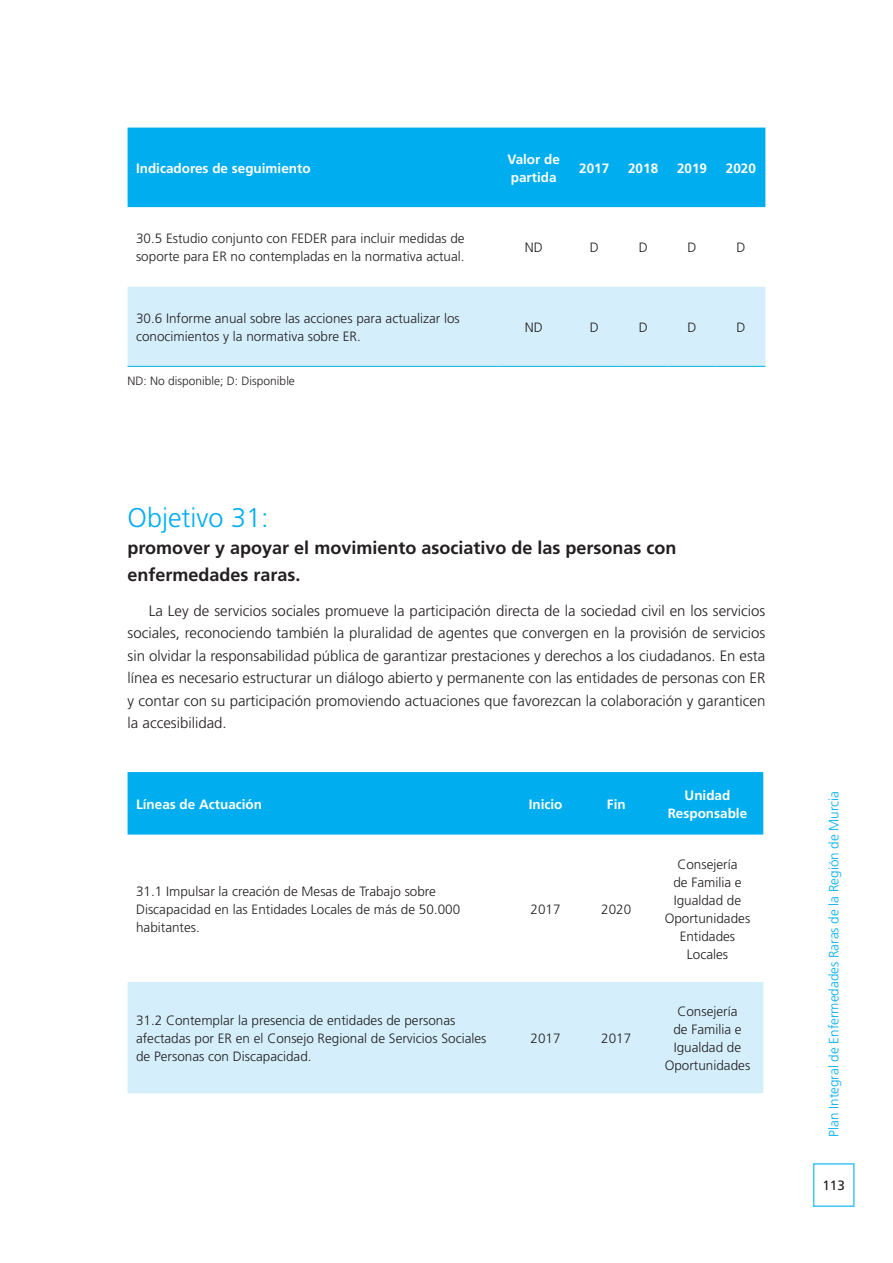
<style>
.page{position:relative;width:893px;height:1263px;background:#fff}
.page>*{position:absolute;margin:0;border:0;box-sizing:border-box;transform-origin:0 0}
.OBJETIVO{font:300 27px "Frutiger";color:#00aeef}
.OBJETIVO_TITULO{font:700 18px/27px "Frutiger";color:#231f20}
.CUERPO{font:300 15px/22.5px "Frutiger";color:#231f20;text-align:justify}
.TABLA{font:300 13.5px/18px "Frutiger";color:#231f20}
.TABLA-2{font:700 13.5px/18px "Frutiger";color:#fff}
.t1{font:300 13.5px "Frutiger";color:#00aeef}
.t2{font:13.5px "Frutiger";color:#231f20}
.PIE_DE_TABLA{font:300 12px "Frutiger";color:#231f20}
</style>
<div class="page">
<div style="left:813px;top:1163px;width:42px;height:44px;border:2px solid #40c7f4"></div>
<div style="left:128px;top:128px;width:637px;height:79px;background:#00aeef"></div>
<div style="left:128px;top:287px;width:637px;height:79px;background:#d4effb"></div>
<hr style="left:128px;top:366px;width:369px;height:1px;background:#00aeef">
<hr style="left:497px;top:366px;width:73px;height:1px;background:#00aeef">
<hr style="left:570px;top:366px;width:49px;height:1px;background:#00aeef">
<hr style="left:619px;top:366px;width:49px;height:1px;background:#00aeef">
<hr style="left:668px;top:366px;width:48px;height:1px;background:#00aeef">
<hr style="left:716px;top:366px;width:49px;height:1px;background:#00aeef">
<div style="left:128px;top:772px;width:635px;height:62px;background:#00aeef"></div>
<div style="left:128px;top:982px;width:635px;height:111px;background:#d4effb"></div>
<p class="TABLA-2" style="left:136px;top:159px;width:176px">Indicadores de seguimiento</p>
<p class="TABLA-2" style="left:507px;top:150px;width:54px">Valor de partida</p>
<p class="TABLA-2" style="left:579px;top:159px;width:32px">2017</p>
<p class="TABLA-2" style="left:628px;top:159px;width:32px">2018</p>
<p class="TABLA-2" style="left:677px;top:159px;width:32px">2019</p>
<p class="TABLA-2" style="left:726px;top:159px;width:32px">2020</p>
<p class="TABLA" style="left:136px;top:229px;width:330px">30.5 Estudio conjunto con FEDER para incluir medidas de soporte para ER no contempladas en la normativa actual.</p>
<p class="TABLA" style="left:525px;top:238px;width:20px">ND</p>
<p class="TABLA" style="left:590px;top:238px;width:11px">D</p>
<p class="TABLA" style="left:639px;top:238px;width:11px">D</p>
<p class="TABLA" style="left:688px;top:238px;width:11px">D</p>
<p class="TABLA" style="left:736px;top:238px;width:11px">D</p>
<p class="TABLA" style="left:136px;top:309px;width:325px">30.6 Informe anual sobre las acciones para actualizar los conocimientos y la normativa sobre ER.</p>
<p class="TABLA" style="left:525px;top:318px;width:20px">ND</p>
<p class="TABLA" style="left:590px;top:318px;width:11px">D</p>
<p class="TABLA" style="left:639px;top:318px;width:11px">D</p>
<p class="TABLA" style="left:688px;top:318px;width:11px">D</p>
<p class="TABLA" style="left:736px;top:318px;width:11px">D</p>
<p class="PIE_DE_TABLA" style="left:128px;top:374px;width:169px">ND: No disponible; D: Disponible</p>
<p class="OBJETIVO" style="left:128px;top:502px;width:143px">Objetivo 31:</p>
<p class="OBJETIVO_TITULO" style="left:128px;top:534px;width:550px">promover y apoyar el movimiento asociativo de las personas con enfermedades raras.</p>
<p class="CUERPO" style="left:128px;top:599px;width:639px;text-indent:21px">La Ley de servicios sociales promueve la participación directa de la sociedad civil en los servicios sociales, reconociendo también la pluralidad de agentes que convergen en la provisión de servicios sin olvidar la responsabilidad pública de garantizar prestaciones y derechos a los ciudadanos. En esta línea es necesario estructurar un diálogo abierto y permanente con las entidades de personas con ER y contar con su participación promoviendo actuaciones que favorezcan la colaboración y garanticen la accesibilidad.</p>
<p class="TABLA-2" style="left:136px;top:795px;width:128px">Líneas de Actuación</p>
<p class="TABLA-2" style="left:529px;top:795px;width:35px">Inicio</p>
<p class="TABLA-2" style="left:607px;top:795px;width:20px">Fin</p>
<p class="TABLA" style="left:136px;top:882px;width:326px">31.1 Impulsar la creación de Mesas de Trabajo sobre<br>Discapacidad en las Entidades Locales de más de 50.000 habitantes.</p>
<p class="TABLA" style="left:136px;top:1011px;width:352px">31.2 Contemplar la presencia de entidades de personas afectadas por ER en el Consejo Regional de Servicios Sociales de Personas con Discapacidad.</p>
<p class="TABLA" style="left:531px;top:900px;width:32px">2017</p>
<p class="TABLA" style="left:601px;top:900px;width:32px">2020</p>
<p class="TABLA" style="left:531px;top:1029px;width:32px">2017</p>
<p class="TABLA" style="left:601px;top:1029px;width:32px">2017</p>
<p class="TABLA-2" style="left:685px;top:786px;width:47px">Unidad</p>
<p class="TABLA-2" style="left:668px;top:804px;width:81px">Responsable</p>
<p class="TABLA" style="left:665px;top:855px;width:87px;text-align:center">Consejería<br>de Familia e<br>Igualdad de<br>Oportunidades<br>Entidades<br>Locales</p>
<p class="TABLA" style="left:665px;top:1002px;width:87px;text-align:center">Consejería<br>de Familia e<br>Igualdad de<br>Oportunidades</p>
<p class="t1" style="left:826px;top:1136px;width:347px;rotate:-90deg">Plan Integral de Enfermedades Raras de la Región de Murcia</p>
<p class="t2" style="left:822px;top:1177px;width:24px">113</p>
</div>
